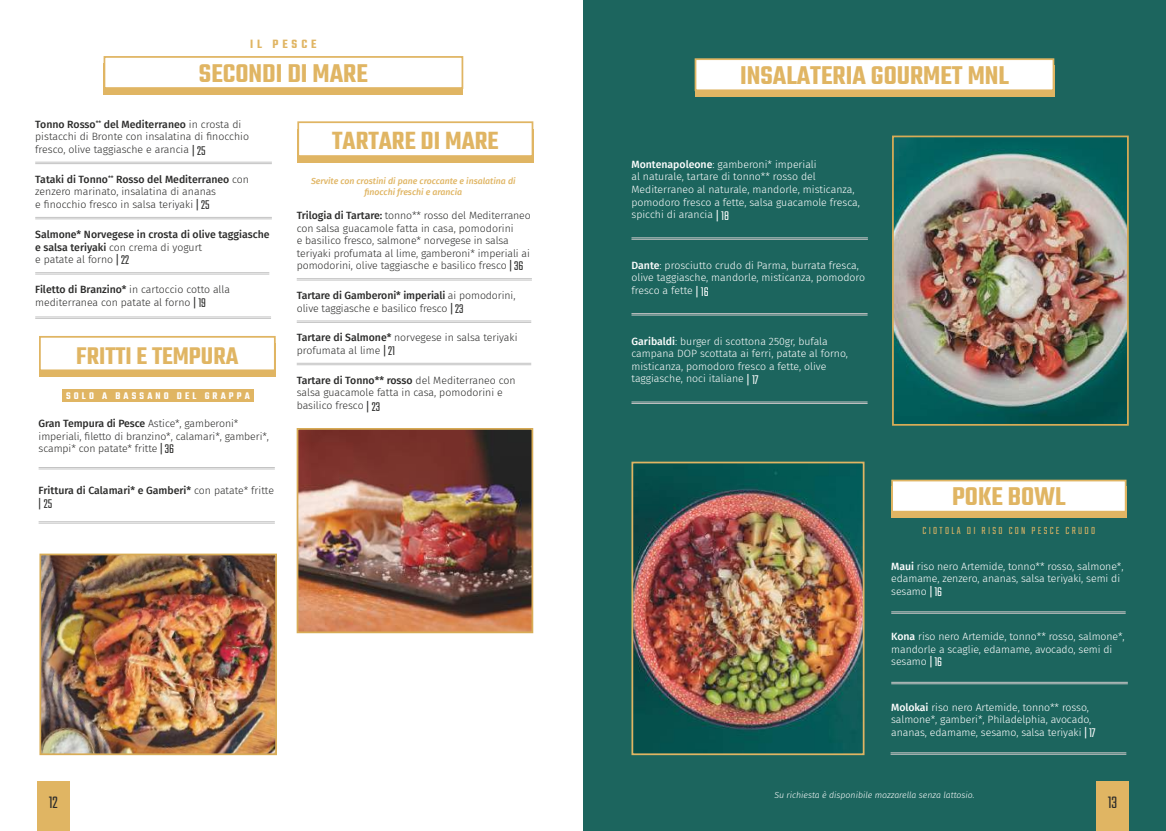
<style>
.page{position:relative;width:1166px;height:831px;background:#fff}
.page>*{position:absolute;margin:0;border:0;box-sizing:border-box;transform-origin:0 0}
.t1{font:600 28px "Teko";color:#e0b563}
.t2{font:600 27.12px "Teko";color:#e0b563}
.t3{font:600 26.25px "Teko";color:#e0b563}
.t4{font:300 18.38px "Teko";color:#2b2b2a}
.t5{font:300 14px "Teko";color:#2b2b2a}
.t6{font:600 13.12px "Teko";letter-spacing:.3em;color:#e0b563}
.t7{font:300 11.38px "Teko";letter-spacing:.2em;color:#e0b563}
.t8{font:300 10.5px/12.6px "Fira Sans";letter-spacing:-.005em;color:#2b2b2a}
.t9{font:300 10.5px/12.6px "Fira Sans";letter-spacing:-.005em;color:#fff}
.t10{font:500 10.5px/12.6px "Fira Sans";color:#2b2b2a}
.t11{font:600 10.5px "Teko";letter-spacing:.3em;color:#fff}
.t12{font:italic 500 8.75px/10.5px "Fira Sans";color:#e0b563;text-align:center}
.t13{font:italic 300 8.75px "Fira Sans";color:#fff}
.s1{font-weight:500}
.s2{font-family:"Teko";font-size:14px}
.s3{font-weight:300}
.s4{font-family:"Teko";font-weight:300;font-size:14px}
</style>
<div class="page">
<div style="left:583px;top:0;width:583px;height:831px;background:#1c655e"></div>
<div style="left:37px;top:781px;width:32px;height:50px;background:#e0b563"></div>
<div style="left:1096px;top:781px;width:33px;height:50px;background:#e0b563"></div>
<div style="left:62px;top:389px;width:192px;height:13px;background:#e0b563"></div>
<hr style="left:35px;top:162px;width:237px;height:1px;background:#c4c4c4">
<hr style="left:35px;top:163px;width:237px;height:1px;background:#c4c4c4">
<hr style="left:35px;top:217px;width:237px;height:1px;background:#c4c4c4">
<hr style="left:35px;top:219px;width:237px;height:1px;background:#c4c4c4">
<hr style="left:35px;top:317px;width:236px;height:1px;background:#c4c4c4">
<hr style="left:35px;top:318px;width:236px;height:1px;background:#c4c4c4">
<div style="left:104px;top:63px;width:359px;height:31px;background:#e0b563"></div>
<div style="left:104px;top:56px;width:359px;height:33px;background:#fff;border:2px solid #e0b563"></div>
<hr style="left:35px;top:272px;width:234px;height:1px;background:#c4c4c4">
<hr style="left:35px;top:274px;width:234px;height:1px;background:#c4c4c4">
<hr style="left:39px;top:522px;width:236px;height:1px;background:#c4c4c4">
<hr style="left:39px;top:523px;width:236px;height:1px;background:#c4c4c4">
<hr style="left:39px;top:467px;width:236px;height:1px;background:#c4c4c4">
<hr style="left:39px;top:469px;width:236px;height:1px;background:#c4c4c4">
<div style="left:39px;top:343px;width:237px;height:34px;background:#e0b563"></div>
<div style="left:39px;top:336px;width:237px;height:35px;background:#fff;border:2px solid #e0b563"></div>
<img style="left:300px;top:431px;width:230px;height:199px">
<div style="left:297px;top:428px;width:236px;height:205px;border:2px solid #d8ac56"></div>
<hr style="left:297px;top:278px;width:235px;height:1px;background:#c4c4c4">
<hr style="left:297px;top:280px;width:235px;height:1px;background:#c4c4c4">
<div style="left:297px;top:129px;width:236px;height:34px;background:#e0b563"></div>
<hr style="left:297px;top:363px;width:234px;height:1px;background:#c4c4c4">
<hr style="left:297px;top:365px;width:234px;height:1px;background:#c4c4c4">
<hr style="left:297px;top:321px;width:234px;height:1px;background:#c4c4c4">
<hr style="left:297px;top:322px;width:234px;height:1px;background:#c4c4c4">
<div style="left:297px;top:121px;width:236px;height:36px;background:#fff;border:2px solid #e0b563"></div>
<img style="left:42px;top:557px;width:232px;height:195px">
<div style="left:39px;top:554px;width:238px;height:201px;border:2px solid #d8ac56"></div>
<div style="left:694px;top:65px;width:360px;height:31px;background:#e0b563"></div>
<div style="left:694px;top:58px;width:360px;height:33px;background:#fff;border:2px solid #e0b563"></div>
<hr style="left:631px;top:238px;width:237px;height:1px;background:#c4c4c4">
<hr style="left:631px;top:239px;width:237px;height:1px;background:#c4c4c4">
<hr style="left:631px;top:402px;width:236px;height:1px;background:#c4c4c4">
<hr style="left:631px;top:403px;width:236px;height:1px;background:#c4c4c4">
<hr style="left:631px;top:313px;width:236px;height:1px;background:#c4c4c4">
<hr style="left:631px;top:315px;width:236px;height:1px;background:#c4c4c4">
<img style="left:895px;top:139px;width:231px;height:284px">
<div style="left:892px;top:136px;width:237px;height:290px;border:2px solid #d8ac56"></div>
<img style="left:634px;top:465px;width:227px;height:287px">
<div style="left:631px;top:462px;width:233px;height:293px;border:2px solid #e0b563"></div>
<div style="left:891px;top:487px;width:235px;height:31px;background:#e0b563"></div>
<div style="left:891px;top:480px;width:235px;height:32px;background:#fff;border:2px solid #e0b563"></div>
<hr style="left:891px;top:612px;width:234px;height:1px;background:#c4c4c4">
<hr style="left:891px;top:613px;width:234px;height:1px;background:#c4c4c4">
<hr style="left:891px;top:682px;width:237px;height:1px;background:#c4c4c4">
<hr style="left:891px;top:684px;width:237px;height:1px;background:#c4c4c4">
<hr style="left:890px;top:753px;width:236px;height:1px;background:#c4c4c4">
<hr style="left:890px;top:754px;width:236px;height:1px;background:#c4c4c4">
<p class="t6" style="left:250px;top:36px;width:68px">IL PESCE</p>
<h1 class="t1" style="left:199px;top:56px;width:170px">SECONDI DI MARE</h1>
<p class="t8" style="left:35px;top:118px;width:215px"><span class="s1">Tonno Rosso</span><sup>**</sup> <span class="s1">del Mediterraneo</span> in crosta di pistacchi di Bronte con insalatina di finocchio fresco, olive taggiasche e arancia <span class="s2">| 25</span></p>
<p class="t8" style="left:35px;top:173px;width:215px"><span class="s1">Tataki di Tonno</span><sup>**</sup> <span class="s1">Rosso del Mediterraneo</span> con zenzero marinato, insalatina di ananas<br>e finocchio fresco in salsa teriyaki <span class="s2">| 25</span></p>
<p class="t10" style="left:35px;top:228px;width:236px">Salmone* Norvegese in crosta di olive taggiasche e salsa teriyaki <span class="s3">con crema di yogurt<br>e patate al forno</span> <span class="s4">| 22</span></p>
<p class="t8" style="left:35px;top:283px;width:196px"><span class="s1">Filetto di Branzino*</span> in cartoccio cotto alla mediterranea con patate al forno <span class="s2">| 19</span></p>
<h3 class="t3" style="left:76px;top:339px;width:164px">FRITTI E TEMPURA</h3>
<p class="t11" style="left:66px;top:389px;width:185px">SOLO A BASSANO DEL GRAPPA</p>
<p class="t8" style="left:39px;top:417px;width:232px"><span class="s1">Gran Tempura di Pesce</span> Astice*, gamberoni* imperiali, filetto di branzino*, calamari*, gamberi*, scampi* con patate* fritte <span class="s2">| 36</span></p>
<p class="t10" style="left:39px;top:483px;width:237px">Frittura di Calamari* e Gamberi* <span class="s3">con patate* fritte</span></p>
<h3 class="t5" style="left:39px;top:496px;width:15px">| 25</h3>
<h2 class="t2" style="left:332px;top:124px;width:168px">TARTARE DI MARE</h2>
<p class="t12" style="left:311px;top:175px;width:206px">Servite con crostini di pane croccante e insalatina di finocchi freschi e arancia</p>
<p class="t8" style="left:297px;top:209px;width:236px"><span class="s1">Trilogia di Tartare:</span> tonno** rosso del Mediterraneo con salsa guacamole fatta in casa, pomodorini<br>e basilico fresco, salmone* norvegese in salsa teriyaki profumata al lime, gamberoni* imperiali ai pomodorini, olive taggiasche e basilico fresco <span class="s2">| 36</span></p>
<p class="t8" style="left:297px;top:289px;width:220px"><span class="s1">Tartare di Gamberoni* imperiali</span> ai pomodorini, olive taggiasche e basilico fresco <span class="s2">| 23</span></p>
<p class="t8" style="left:297px;top:331px;width:222px"><span class="s1">Tartare di Salmone*</span> norvegese in salsa teriyaki profumata al lime <span class="s2">| 21</span></p>
<p class="t8" style="left:297px;top:374px;width:220px"><span class="s1">Tartare di Tonno** rosso</span> del Mediterraneo con salsa guacamole fatta in casa, pomodorini e basilico fresco <span class="s2">| 23</span></p>
<h1 class="t1" style="left:740px;top:58px;width:270px">INSALATERIA GOURMET MNL</h1>
<p class="t9" style="left:631px;top:158px;width:230px"><span class="s1">Montenapoleone</span>: gamberoni* imperiali<br>al naturale, tartare di tonno** rosso del Mediterraneo al naturale, mandorle, misticanza, pomodoro fresco a fette, salsa guacamole fresca, spicchi di arancia <span class="s2">| 18</span></p>
<p class="t9" style="left:631px;top:259px;width:235px"><span class="s1">Dante</span>: prosciutto crudo di Parma, burrata fresca, olive taggiasche, mandorle, misticanza, pomodoro fresco a fette <span class="s2">| 16</span></p>
<p class="t9" style="left:631px;top:334px;width:218px"><span class="s1">Garibaldi</span>: burger di scottona 250gr, bufala campana DOP scottata ai ferri, patate al forno, misticanza, pomodoro fresco a fette, olive taggiasche, noci italiane <span class="s2">| 17</span></p>
<h1 class="t1" style="left:952px;top:480px;width:115px">POKE BOWL</h1>
<p class="t7" style="left:922px;top:524px;width:174px">CIOTOLA DI RISO CON PESCE CRUDO</p>
<p class="t9" style="left:891px;top:560px;width:234px"><span class="s1">Maui</span> riso nero Artemide, tonno** rosso, salmone*, edamame, zenzero, ananas, salsa teriyaki, semi di sesamo <span class="s2">| 16</span></p>
<p class="t9" style="left:891px;top:630px;width:235px"><span class="s1">Kona</span> riso nero Artemide, tonno** rosso, salmone*, mandorle a scaglie, edamame, avocado, semi di sesamo <span class="s2">| 16</span></p>
<p class="t9" style="left:891px;top:701px;width:206px"><span class="s1">Molokai</span> riso nero Artemide, tonno** rosso, salmone*, gamberi*, Philadelphia, avocado, ananas, edamame, sesamo, salsa teriyaki <span class="s2">| 17</span></p>
<p class="t13" style="left:774px;top:789px;width:202px">Su richiesta è disponibile mozzarella senza lattosio.</p>
<h3 class="t4" style="left:49px;top:793px;width:11px">12</h3>
<h3 class="t4" style="left:1108px;top:793px;width:11px">13</h3>
</div>
